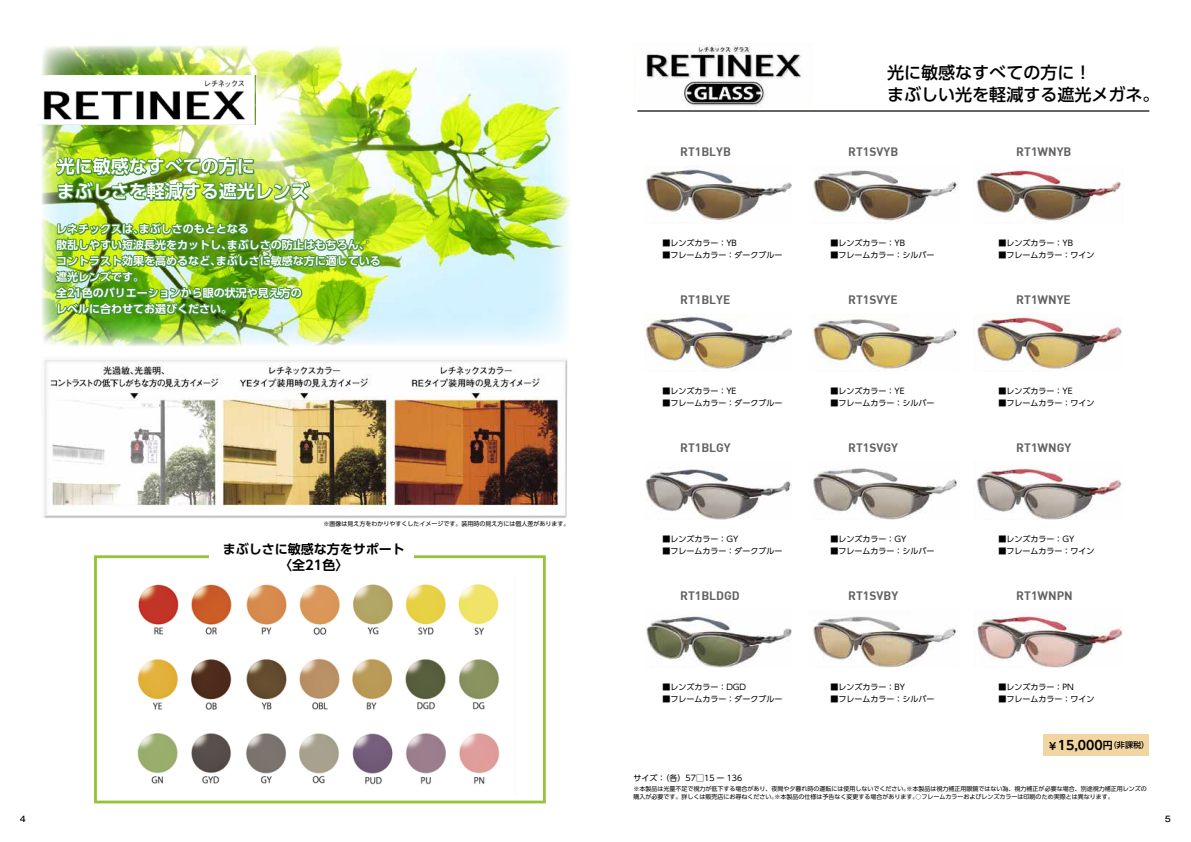
<style>
.page{position:relative;width:1191px;height:842px;background:#fff}
.page>*{position:absolute;margin:0;border:0;box-sizing:border-box;transform-origin:0 0}
.t1{font:700 18px/25px "UD Shin Go Pro De";color:#fff}
.t2{font:500 17px/22px "UD Shin Go Pro";color:#000}
.t3{font:700 13px/16px "UD Shin Go Pro De";color:#000;text-align:center}
.t4{font:700 12.6px "UD Shin Go Pro De";color:#000}
.t5{font:12px "DIN Bold";color:#636363}
.t6{font:700 11px/16px "UD Shin Go Pro De";color:#fff}
.t7{font:8px "UD Shin Go Pro";color:#000}
.t8{font:500 8px "Gothic MB101 Pro";color:#000}
.t9{font:6px/8px "UD Shin Go Pro";color:#000}
.s1{font-size:9.9px}
.s2{font-family:"UD Shin Go Pro";font-weight:500;font-size:8.1px}
</style>
<div class="page">
<img style="left:41px;top:47px;width:529px;height:299px">
<img style="left:41px;top:75px;width:12px;height:49px">
<img style="left:137px;top:584px;width:363px;height:201px">
<img style="left:634px;top:44px;width:168px;height:62px">
<img style="left:645px;top:167px;width:478px;height:56px">
<img style="left:53px;top:46px;width:329px;height:272px">
<img style="left:645px;top:314px;width:478px;height:57px">
<img style="left:645px;top:467px;width:478px;height:52px">
<img style="left:646px;top:614px;width:477px;height:53px">
<hr style="left:637px;top:110px;width:512px;height:2px;background:#636363">
<div style="left:94px;top:555px;width:452px;height:248px;border:3px solid #94c43a"></div>
<div style="left:209px;top:536px;width:204px;height:41px;background:#fff"></div>
<div style="left:1042px;top:734px;width:106px;height:21px;background:#f1d6a2"></div>
<img style="left:43px;top:359px;width:524px;height:159px">
<h1 class="t1" style="left:57px;top:154px;width:253px">光に敏感なすべての方に<br>まぶしさを軽減する遮光レンズ</h1>
<h3 class="t6" style="left:56px;top:221px;width:326px">レネチックスは、まぶしさのもととなる<br>散乱しやすい短波長光をカットし、まぶしさの防止はもちろん、コントラスト効果を高めるなど、まぶしさに敏感な方に適している遮光レンズです。<br>全21色のバリエーションから眼の状況や見え方の<br>レベルに合わせてお選びください。</h3>
<p class="t9" style="left:323px;top:520px;width:247px">※画像は見え方をわかりやすくしたイメージです。装用時の見え方には個人差があります。</p>
<h3 class="t3" style="left:223px;top:541px;width:183px">まぶしさに敏感な方をサポート〈全21色〉</h3>
<h2 class="t2" style="left:887px;top:61px;width:273px">光に敏感なすべての方に！<br>まぶしい光を軽減する遮光メガネ。</h2>
<h3 class="t5" style="left:680px;top:144px;width:52px">RT1BLYB</h3>
<h3 class="t5" style="left:848px;top:144px;width:52px">RT1SVYB</h3>
<h3 class="t5" style="left:1016px;top:144px;width:57px">RT1WNYB</h3>
<p class="t7" style="left:662px;top:236px;width:76px">■レンズカラー：YB</p>
<p class="t7" style="left:662px;top:248px;width:121px">■フレームカラー：ダークブルー</p>
<p class="t7" style="left:830px;top:236px;width:76px">■レンズカラー：YB</p>
<p class="t7" style="left:830px;top:248px;width:105px">■フレームカラー：シルバー</p>
<p class="t7" style="left:998px;top:236px;width:76px">■レンズカラー：YB</p>
<p class="t7" style="left:998px;top:248px;width:98px">■フレームカラー：ワイン</p>
<h3 class="t5" style="left:680px;top:292px;width:52px">RT1BLYE</h3>
<h3 class="t5" style="left:848px;top:292px;width:51px">RT1SVYE</h3>
<h3 class="t5" style="left:1016px;top:292px;width:56px">RT1WNYE</h3>
<p class="t7" style="left:662px;top:384px;width:76px">■レンズカラー：YE</p>
<p class="t7" style="left:662px;top:396px;width:121px">■フレームカラー：ダークブルー</p>
<p class="t7" style="left:830px;top:384px;width:76px">■レンズカラー：YE</p>
<p class="t7" style="left:830px;top:396px;width:105px">■フレームカラー：シルバー</p>
<p class="t7" style="left:998px;top:384px;width:76px">■レンズカラー：YE</p>
<p class="t7" style="left:998px;top:396px;width:98px">■フレームカラー：ワイン</p>
<h3 class="t5" style="left:680px;top:440px;width:52px">RT1BLGY</h3>
<h3 class="t5" style="left:848px;top:440px;width:51px">RT1SVGY</h3>
<h3 class="t5" style="left:1016px;top:440px;width:57px">RT1WNGY</h3>
<p class="t7" style="left:662px;top:532px;width:77px">■レンズカラー：GY</p>
<p class="t7" style="left:662px;top:544px;width:121px">■フレームカラー：ダークブルー</p>
<p class="t7" style="left:830px;top:532px;width:77px">■レンズカラー：GY</p>
<p class="t7" style="left:830px;top:544px;width:105px">■フレームカラー：シルバー</p>
<p class="t7" style="left:998px;top:532px;width:77px">■レンズカラー：GY</p>
<p class="t7" style="left:998px;top:544px;width:98px">■フレームカラー：ワイン</p>
<h3 class="t5" style="left:680px;top:588px;width:61px">RT1BLDGD</h3>
<h3 class="t5" style="left:848px;top:588px;width:52px">RT1SVBY</h3>
<h3 class="t5" style="left:1016px;top:588px;width:58px">RT1WNPN</h3>
<p class="t7" style="left:662px;top:680px;width:85px">■レンズカラー：DGD</p>
<p class="t7" style="left:662px;top:692px;width:121px">■フレームカラー：ダークブルー</p>
<p class="t7" style="left:830px;top:680px;width:76px">■レンズカラー：BY</p>
<p class="t7" style="left:830px;top:692px;width:105px">■フレームカラー：シルバー</p>
<p class="t7" style="left:998px;top:680px;width:77px">■レンズカラー：PN</p>
<p class="t7" style="left:998px;top:692px;width:98px">■フレームカラー：ワイン</p>
<h3 class="t4" style="left:1047px;top:735px;width:103px"><span class="s1">￥</span>15,000<span class="s1">円</span><span class="s2">（非課税）</span></h3>
<p class="t7" style="left:633px;top:771px;width:110px">サイズ：（各）57□15 ー 136</p>
<p class="t9" style="left:633px;top:785px;width:514px">※本製品は光量不足で視力が低下する場合があり、夜間や夕暮れ時の運転には使用しないでください。※本製品は視力補正用眼鏡ではない為、視力補正が必要な場合、別途視力補正用レンズの購入が必要です。詳しくは販売店にお尋ねください。※本製品の仕様は予告なく変更する場合があります。○フレームカラーおよびレンズカラーは印刷のため実際とは異なります。</p>
<p class="t8" style="left:20px;top:812px;width:8px">4</p>
<p class="t8" style="left:1164px;top:812px;width:8px">5</p>
</div>
